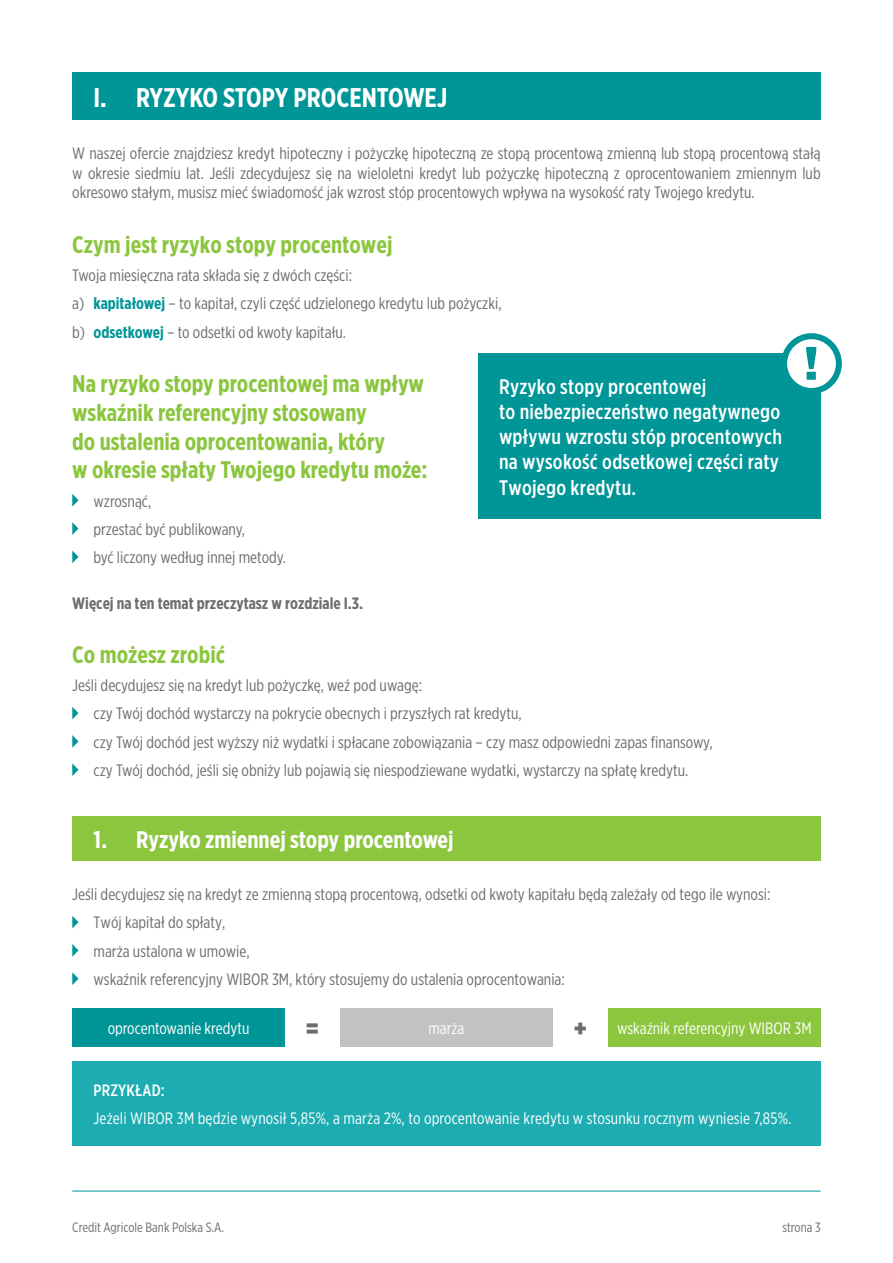
<style>
.page{position:relative;width:893px;height:1263px;background:#fff}
.page>*{position:absolute;margin:0;border:0;box-sizing:border-box;transform-origin:0 0}
.t1{font:700 27px "Gotham X Narrow";color:#fff}
.t2{font:900 27px "Gotham X Narrow";color:#6c6d70}
.punkt{font:700 24px/28.8px "Gotham X Narrow";color:#8bc63e}
.t3{font:700 24px "Gotham X Narrow";color:#fff}
.t4{font:500 21px/25.2px "Gotham X Narrow";letter-spacing:.01em;color:#fff}
.bulet{font:16.5px "Gotham X Narrow";color:#6c6d70}
.txt{font:16.5px/19.8px "Gotham X Narrow";color:#6c6d70;text-align:justify}
.txt-2{font:16.5px "Gotham X Narrow";color:#fff}
.t5{font:700 16.5px "Gotham X Narrow";color:#6c6d70}
.t6{font:500 16.5px "Gotham X Narrow";letter-spacing:.01em;color:#fff}
.t7{font:13.5px "Gotham X Narrow";color:#6c6d70}
.s1{font-weight:700;color:#009597}
</style>
<div class="page">
<hr style="left:72px;top:1191px;width:749px;height:1px;background:#009597">
<div style="left:72px;top:72px;width:749px;height:47px;background:#009597"></div>
<svg style="left:72px;top:494px;width:6px;height:13px"></svg>
<svg style="left:72px;top:522px;width:6px;height:13px"></svg>
<svg style="left:72px;top:550px;width:6px;height:13px"></svg>
<svg style="left:72px;top:707px;width:6px;height:12px"></svg>
<svg style="left:72px;top:735px;width:6px;height:13px"></svg>
<svg style="left:72px;top:763px;width:6px;height:13px"></svg>
<div style="left:72px;top:816px;width:749px;height:45px;background:#8bc63e"></div>
<svg style="left:72px;top:916px;width:6px;height:12px"></svg>
<svg style="left:72px;top:944px;width:6px;height:13px"></svg>
<svg style="left:72px;top:972px;width:6px;height:13px"></svg>
<div style="left:72px;top:1008px;width:213px;height:39px;background:#009597"></div>
<div style="left:340px;top:1008px;width:213px;height:39px;background:#c1c2c4"></div>
<div style="left:608px;top:1008px;width:213px;height:39px;background:#8bc63e"></div>
<div style="left:72px;top:1061px;width:749px;height:84px;background:#1cacb1"></div>
<div style="left:478px;top:353px;width:343px;height:166px;background:#009597"></div>
<svg style="left:784px;top:336px;width:55px;height:55px"></svg>
<div style="left:781px;top:333px;width:61px;height:61px;border:6px solid #009597;border-radius:50%"></div>
<svg style="left:806px;top:347px;width:10px;height:33px"></svg>
<p class="t1" style="left:94px;top:81px;width:355px">I. RYZYKO STOPY PROCENTOWEJ</p>
<p class="txt" style="left:72px;top:143px;width:750px">W naszej ofercie znajdziesz kredyt hipoteczny i pożyczkę hipoteczną ze stopą procentową zmienną lub stopą procentową stałą w okresie siedmiu lat. Jeśli zdecydujesz się na wieloletni kredyt lub pożyczkę hipoteczną z oprocentowaniem zmiennym lub okresowo stałym, musisz mieć świadomość jak wzrost stóp procentowych wpływa na wysokość raty Twojego kredytu.</p>
<p class="punkt" style="left:72px;top:230px;width:322px">Czym jest ryzyko stopy procentowej</p>
<p class="txt" style="left:72px;top:265px;width:281px">Twoja miesięczna rata składa się z dwóch części:</p>
<p class="bulet" style="left:72px;top:294px;width:431px">a) <span class="s1">kapitałowej</span> – to kapitał, czyli część udzielonego kredytu lub pożyczki,</p>
<p class="bulet" style="left:72px;top:322px;width:275px">b) <span class="s1">odsetkowej</span> – to odsetki od kwoty kapitału.</p>
<p class="punkt" style="left:72px;top:369px;width:357px">Na ryzyko stopy procentowej ma wpływ wskaźnik referencyjny stosowany<br>do ustalenia oprocentowania, który<br>w okresie spłaty Twojego kredytu może:</p>
<p class="bulet" style="left:94px;top:491px;width:59px">wzrosnąć,</p>
<p class="bulet" style="left:94px;top:519px;width:153px">przestać być publikowany,</p>
<p class="bulet" style="left:94px;top:548px;width:194px">być liczony według innej metody.</p>
<p class="t5" style="left:72px;top:593px;width:292px">Więcej na ten temat przeczytasz w rozdziale I.3.</p>
<p class="punkt" style="left:72px;top:640px;width:154px">Co możesz zrobić</p>
<p class="txt" style="left:72px;top:675px;width:351px">Jeśli decydujesz się na kredyt lub pożyczkę, weź pod uwagę:</p>
<p class="bulet" style="left:94px;top:704px;width:430px">czy Twój dochód wystarczy na pokrycie obecnych i przyszłych rat kredytu,</p>
<p class="bulet" style="left:94px;top:732px;width:621px">czy Twój dochód jest wyższy niż wydatki i spłacane zobowiązania – czy masz odpowiedni zapas finansowy,</p>
<p class="bulet" style="left:94px;top:760px;width:596px">czy Twój dochód, jeśli się obniży lub pojawią się niespodziewane wydatki, wystarczy na spłatę kredytu.</p>
<p class="t4" style="left:499px;top:374px;width:284px">Ryzyko stopy procentowej<br>to niebezpieczeństwo negatywnego wpływu wzrostu stóp procentowych na wysokość odsetkowej części raty<br>Twojego kredytu.</p>
<p class="t3" style="left:94px;top:825px;width:362px">1. Ryzyko zmiennej stopy procentowej</p>
<p class="txt" style="left:72px;top:884px;width:700px">Jeśli decydujesz się na kredyt ze zmienną stopą procentową, odsetki od kwoty kapitału będą zależały od tego ile wynosi:</p>
<p class="bulet" style="left:94px;top:913px;width:133px">Twój kapitał do spłaty,</p>
<p class="bulet" style="left:94px;top:941px;width:158px">marża ustalona w umowie,</p>
<p class="bulet" style="left:94px;top:969px;width:473px">wskaźnik referencyjny WIBOR 3M, który stosujemy do ustalenia oprocentowania:</p>
<p class="txt-2" style="left:108px;top:1018px;width:143px">oprocentowanie kredytu</p>
<p class="t2" style="left:306px;top:1012px;width:15px">=</p>
<p class="txt-2" style="left:428px;top:1018px;width:38px">marża</p>
<p class="t2" style="left:574px;top:1012px;width:15px">+</p>
<p class="txt-2" style="left:617px;top:1018px;width:196px">wskaźnik referencyjny WIBOR 3M</p>
<p class="t6" style="left:94px;top:1080px;width:73px">PRZYKŁAD:</p>
<p class="txt-2" style="left:94px;top:1108px;width:699px">Jeżeli WIBOR 3M będzie wynosił 5,85%, a marża 2%, to oprocentowanie kredytu w stosunku rocznym wyniesie 7,85%.</p>
<p class="t7" style="left:72px;top:1219px;width:153px">Credit Agricole Bank Polska S.A.</p>
<p class="t7" style="left:782px;top:1219px;width:40px">strona 3</p>
</div>
